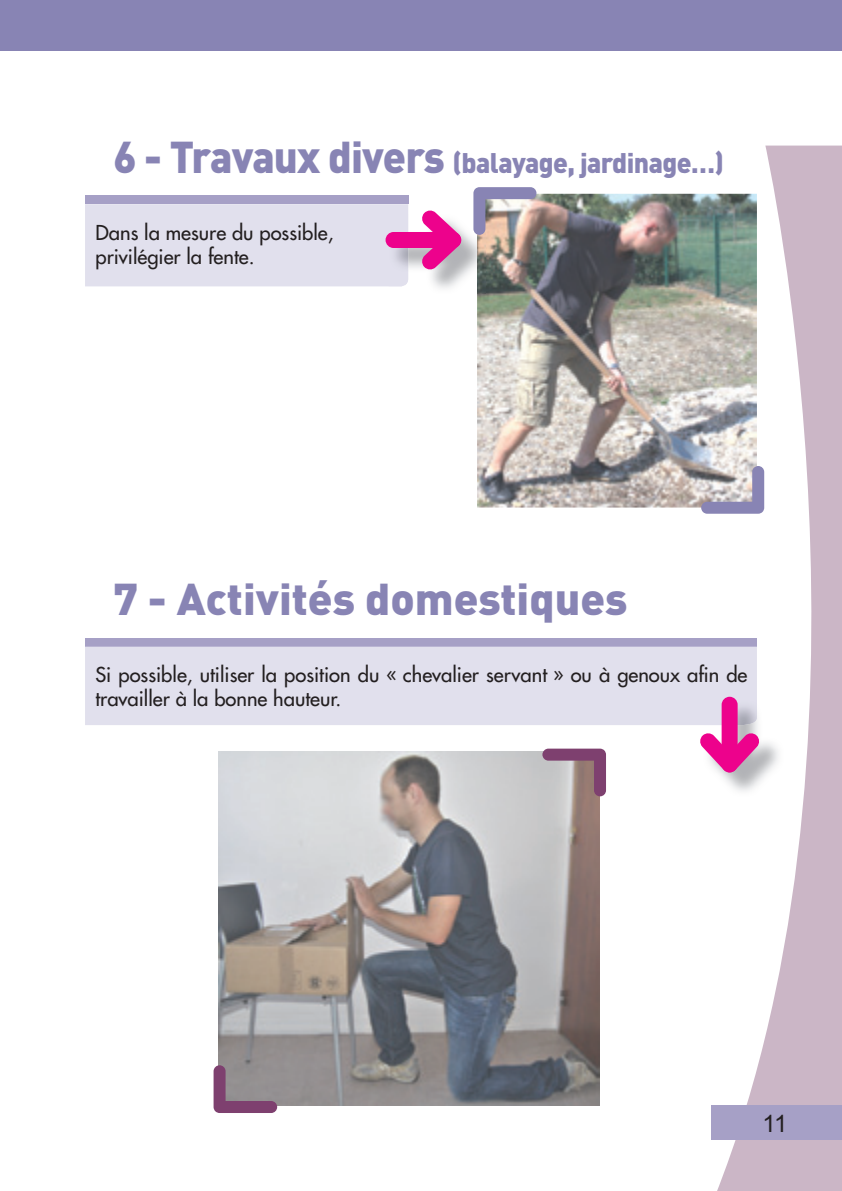
<style>
.page{position:relative;width:842px;height:1191px;background:#fff}
.page>*{position:absolute;margin:0;border:0;box-sizing:border-box;transform-origin:0 0}
.t1{font:900 44px "DIN";color:#8884b4}
.t2{font:900 28px "DIN";letter-spacing:-.02em;color:#8884b4;scale:.95 1}
.t3{font:24px "Arial";color:#231f20}
.t4{font:20px/24px "Futura";color:#231f20}
.s1{font-size:44px}
</style>
<div class="page">
<svg style="left:706px;top:146px;width:136px;height:1045px"></svg>
<div style="left:0;top:0;width:842px;height:51px;background:#8884b4"></div>
<div style="left:711px;top:1106px;width:131px;height:34px;background:#a6a0c6"></div>
<img style="left:477px;top:194px;width:280px;height:313px">
<div style="left:85px;top:196px;width:323px;height:8px;background:#a6a0c6"></div>
<div style="left:85px;top:204px;width:323px;height:82px;background:#e1e0ed"></div>
<img style="left:389px;top:229px;width:97px;height:65px">
<img style="left:389px;top:214px;width:19px;height:72px">
<div style="left:386px;top:232px;width:75px;height:16px;background:#ed028c;border-radius:8px"></div>
<svg style="left:421px;top:210px;width:40px;height:60px"></svg>
<div style="left:85px;top:638px;width:672px;height:8px;background:#a6a0c6"></div>
<div style="left:85px;top:646px;width:672px;height:79px;background:#e1e0ed"></div>
<img style="left:706px;top:700px;width:77px;height:97px">
<img style="left:704px;top:700px;width:53px;height:25px">
<div style="left:722px;top:696px;width:16px;height:76px;background:#ed028c;border-radius:8px"></div>
<svg style="left:700px;top:732px;width:60px;height:40px"></svg>
<svg style="left:473px;top:187px;width:63px;height:48px;background:#b3a7b2"></svg>
<svg style="left:701px;top:466px;width:63px;height:48px;background:#b1acbd"></svg>
<img style="left:219px;top:751px;width:380px;height:355px">
<svg style="left:542px;top:748px;width:64px;height:48px;background:#a28595"></svg>
<svg style="left:214px;top:1065px;width:63px;height:48px;background:#8b7284"></svg>
<h2 class="t2" style="left:113px;top:144px;width:644px"><span class="s1">6 - Travaux divers</span> (balayage, jardinage…)</h2>
<p class="t4" style="left:95px;top:220px;width:240px">Dans la mesure du possible, privilégier la fente.</p>
<h1 class="t1" style="left:113px;top:569px;width:516px">7 - Activités domestiques</h1>
<p class="t4" style="left:95px;top:663px;width:653px">Si possible, utiliser la position du « chevalier servant » ou à genoux afin de travailler à la bonne hauteur.</p>
<p class="t3" style="left:763px;top:1107px;width:26px">11</p>
</div>
